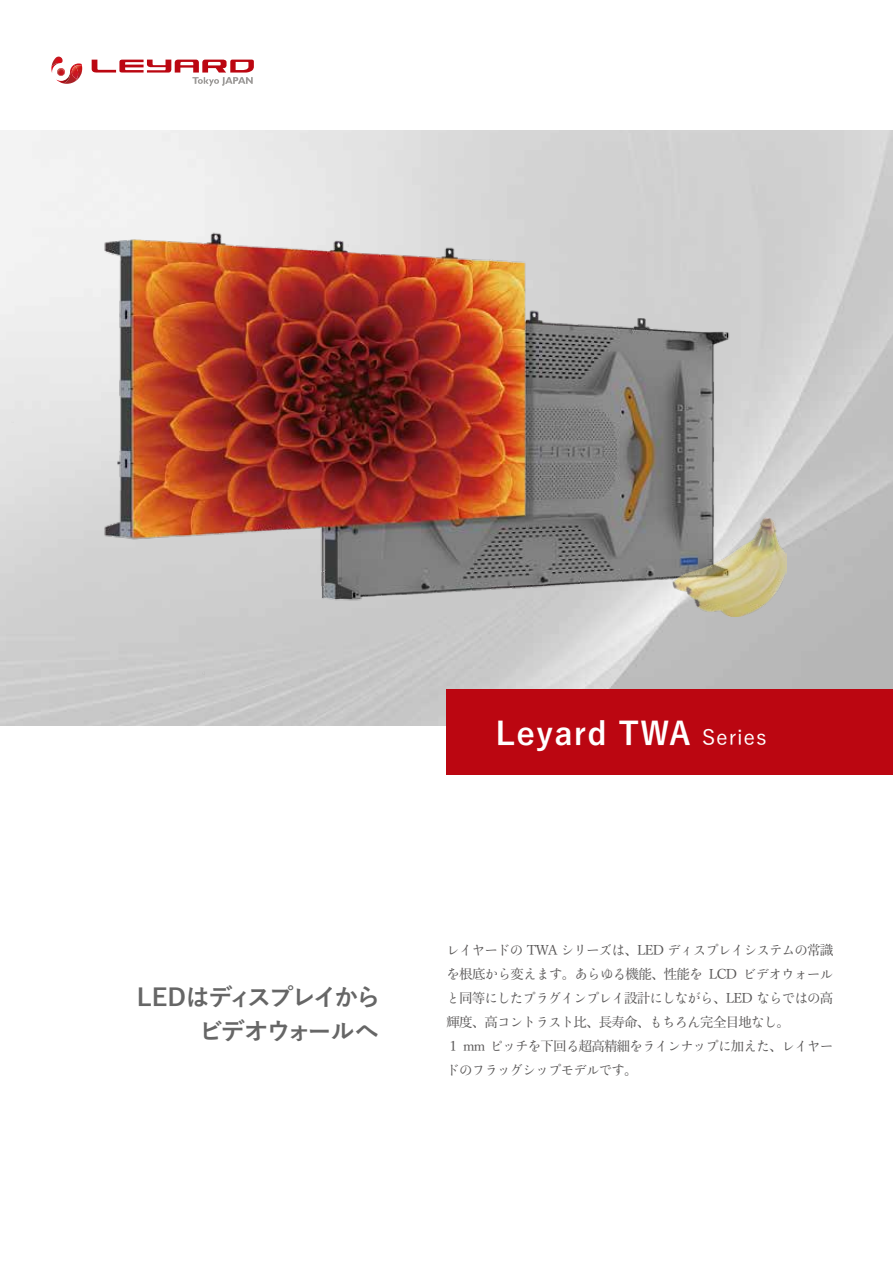
<style>
.page{position:relative;width:893px;height:1263px;background:#fff}
.page>*{position:absolute;margin:0;border:0;box-sizing:border-box;transform-origin:0 0}
.t1{font:700 31.5px "Yu Go";letter-spacing:.04em;color:#fff}
.t2{font:700 24px/34.5px "Yu Go";letter-spacing:-.075em;color:#666;text-align:right}
.t3{font:500 13.5px/24px "Yu Min 36 p Kn";letter-spacing:-.06em;color:#595757}
.s1{font-weight:500;font-size:21px}
</style>
<div class="page">
<img style="left:6px;top:170px;width:787px;height:507px">
<img style="left:673px;top:517px;width:113px;height:99px">
<div style="left:446px;top:689px;width:447px;height:85px;background:#bb0611"></div>
<svg style="left:92px;top:59px;width:162px;height:27px"></svg>
<svg style="left:51px;top:57px;width:31px;height:27px"></svg>
<h1 class="t1" style="left:496px;top:716px;width:273px">Leyard TWA <span class="s1">Series</span></h1>
<h2 class="t2" style="left:137px;top:980px;width:245px">LEDはディスプレイからビデオウォールへ</h2>
<p class="t3" style="left:446px;top:937px;width:388px">レイヤードの TWA シリーズは、LED ディスプレイシステムの常識を根底から変えます。あらゆる機能、性能を LCD ビデオウォールと同等にしたプラグインプレイ設計にしながら、LED ならではの高輝度、高コントラスト比、長寿命、もちろん完全目地なし。<br>１ mm ピッチを下回る超高精細をラインナップに加えた、レイヤードのフラッグシップモデルです。</p>
</div>
